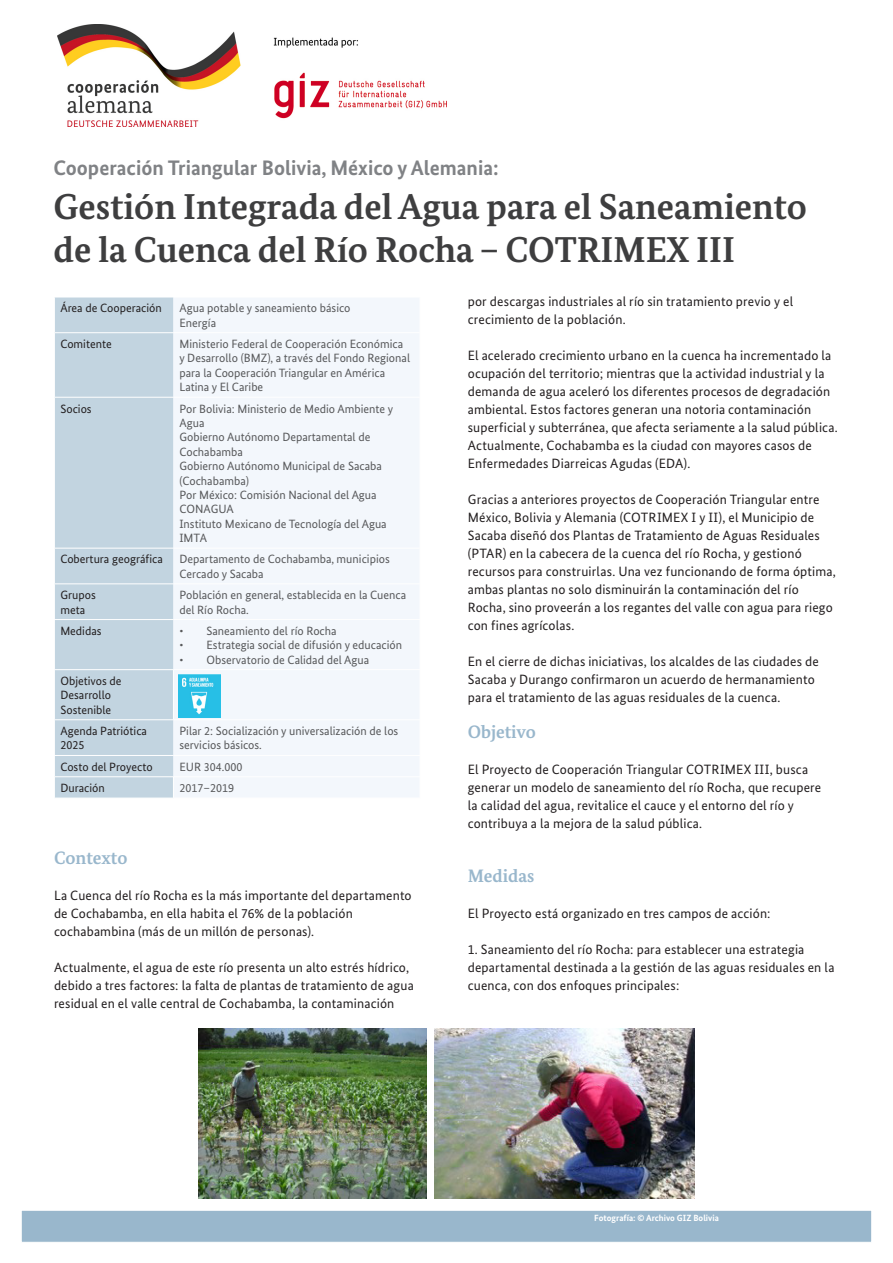
<style>
.page{position:relative;width:893px;height:1263px;background:#fff}
.page>*{position:absolute;margin:0;border:0;box-sizing:border-box;transform-origin:0 0}
.Headline{font:700 36px/43.5px "Bundes Serif";color:#3e3e3f}
.Subheadline{font:700 21px "Bundes Sans";color:#808285}
.Überschrift1{font:700 18px "Bundes Serif";color:#99b7cc}
.Paragraph{font:700 18px "Bundes Serif";color:#99b7cc}
.Paragraph-2{font:13.5px/18px "Bundes Sans";letter-spacing:.01em;color:#231f20}
.Project_information{font:12px/14.4px "Bundes Sans";color:#57585a}
.Project_information-2{font:12px/14.4px "Bundes Sans";color:#231f20}
.Photo_credits{font:700 9px "Bundes Sans";color:#fff}
</style>
<div class="page">
<div style="left:55px;top:298px;width:118px;height:500px;background:#c2d4e0"></div>
<div style="left:173px;top:298px;width:246px;height:499px;background:#f3f7fc"></div>
<hr style="left:55px;top:332px;width:118px;height:1px;background:#fff">
<hr style="left:173px;top:332px;width:247px;height:1px;background:#fff">
<hr style="left:55px;top:397px;width:118px;height:1px;background:#fff">
<hr style="left:173px;top:397px;width:247px;height:1px;background:#fff">
<hr style="left:55px;top:548px;width:118px;height:1px;background:#fff">
<hr style="left:173px;top:548px;width:247px;height:1px;background:#fff">
<hr style="left:54px;top:583px;width:119px;height:1px;background:#fff">
<hr style="left:173px;top:583px;width:247px;height:1px;background:#fff">
<hr style="left:54px;top:619px;width:119px;height:1px;background:#fff">
<hr style="left:173px;top:619px;width:247px;height:1px;background:#fff">
<hr style="left:54px;top:669px;width:119px;height:1px;background:#fff">
<hr style="left:173px;top:669px;width:247px;height:1px;background:#fff">
<hr style="left:173px;top:670px;width:1px;height:49px;background:#fff">
<hr style="left:54px;top:719px;width:119px;height:1px;background:#fff">
<hr style="left:173px;top:719px;width:247px;height:1px;background:#fff">
<hr style="left:54px;top:755px;width:119px;height:1px;background:#fff">
<hr style="left:173px;top:755px;width:247px;height:1px;background:#fff">
<hr style="left:54px;top:776px;width:119px;height:1px;background:#fff">
<hr style="left:173px;top:776px;width:247px;height:1px;background:#fff">
<svg style="left:173px;top:777px;width:1px;height:20px"></svg>
<div style="left:21px;top:1210px;width:851px;height:33px;background:#99b7cc;border:1px solid #fff"></div>
<img style="left:179px;top:675px;width:42px;height:42px">
<img style="left:57px;top:25px;width:389px;height:101px">
<img style="left:435px;top:1029px;width:259px;height:170px">
<img style="left:199px;top:1029px;width:227px;height:170px">
<p class="Subheadline" style="left:53px;top:155px;width:447px">Cooperación Triangular Bolivia, México y Alemania:</p>
<p class="Headline" style="left:53px;top:184px;width:755px">Gestión Integrada del Agua para el Saneamiento de la Cuenca del Río Rocha – COTRIMEX III</p>
<p class="Project_information-2" style="left:60px;top:301px;width:103px">Área de Cooperación</p>
<p class="Project_information" style="left:179px;top:301px;width:173px">Agua potable y saneamiento básico</p>
<p class="Project_information" style="left:179px;top:315px;width:38px">Energía</p>
<p class="Project_information-2" style="left:60px;top:337px;width:53px">Comitente</p>
<p class="Project_information" style="left:179px;top:337px;width:232px">Ministerio Federal de Cooperación Económica y Desarrollo (BMZ), a través del Fondo Regional para la Cooperación Triangular en América Latina y El Caribe</p>
<p class="Project_information-2" style="left:60px;top:401px;width:33px">Socios</p>
<p class="Project_information" style="left:179px;top:401px;width:215px">Por Bolivia: Ministerio de Medio Ambiente y<br>Agua</p>
<p class="Project_information" style="left:179px;top:430px;width:192px">Gobierno Autónomo Departamental de<br>Cochabamba</p>
<p class="Project_information" style="left:179px;top:459px;width:204px">Gobierno Autónomo Municipal de Sacaba (Cochabamba)</p>
<p class="Project_information" style="left:179px;top:487px;width:199px">Por México: Comisión Nacional del Agua<br>CONAGUA</p>
<p class="Project_information" style="left:179px;top:516px;width:209px">Instituto Mexicano de Tecnología del Agua<br>IMTA</p>
<p class="Project_information-2" style="left:60px;top:552px;width:104px">Cobertura geográfica</p>
<p class="Project_information" style="left:179px;top:552px;width:212px">Departamento de Cochabamba, municipios<br>Cercado y Sacaba</p>
<p class="Project_information-2" style="left:60px;top:588px;width:37px">Grupos meta</p>
<p class="Project_information" style="left:179px;top:588px;width:228px">Población en general, establecida en la Cuenca del Río Rocha.</p>
<p class="Project_information-2" style="left:60px;top:623px;width:43px">Medidas</p>
<p class="Project_information" style="left:179px;top:623px;width:159px">• Saneamiento del río Rocha</p>
<p class="Project_information" style="left:179px;top:638px;width:224px">• Estrategia social de difusión y educación</p>
<p class="Project_information" style="left:179px;top:652px;width:191px">• Observatorio de Calidad del Agua</p>
<p class="Project_information-2" style="left:60px;top:673px;width:63px">Objetivos de<br>Desarrollo</p>
<p class="Project_information-2" style="left:60px;top:702px;width:52px">Sostenible</p>
<p class="Project_information-2" style="left:60px;top:724px;width:88px">Agenda Patriótica<br>2025</p>
<p class="Project_information" style="left:179px;top:724px;width:220px">Pilar 2: Socialización y universalización de los servicios básicos.</p>
<p class="Project_information-2" style="left:60px;top:759px;width:94px">Costo del Proyecto</p>
<p class="Project_information" style="left:179px;top:759px;width:65px">EUR 304.000</p>
<p class="Project_information-2" style="left:60px;top:781px;width:46px">Duración</p>
<p class="Project_information" style="left:179px;top:781px;width:56px">2017–2019</p>
<p class="Paragraph-2" style="left:468px;top:292px;width:327px">por descargas industriales al río sin tratamiento previo y el crecimiento de la población.</p>
<p class="Paragraph-2" style="left:468px;top:346px;width:371px">El acelerado crecimiento urbano en la cuenca ha incrementado la ocupación del territorio; mientras que la actividad industrial y la demanda de agua aceleró los diferentes procesos de degradación ambiental. Estos factores generan una notoria contaminación superficial y subterránea, que afecta seriamente a la salud pública.<br>Actualmente, Cochabamba es la ciudad con mayores casos de Enfermedades Diarreicas Agudas (EDA).</p>
<p class="Paragraph-2" style="left:468px;top:490px;width:370px">Gracias a anteriores proyectos de Cooperación Triangular entre México, Bolivia y Alemania (COTRIMEX I y II), el Municipio de Sacaba diseñó dos Plantas de Tratamiento de Aguas Residuales (PTAR) en la cabecera de la cuenca del río Rocha, y gestionó recursos para construirlas. Una vez funcionando de forma óptima, ambas plantas no solo disminuirán la contaminación del río Rocha, sino proveerán a los regantes del valle con agua para riego con fines agrícolas.</p>
<p class="Paragraph-2" style="left:468px;top:652px;width:353px">En el cierre de dichas iniciativas, los alcaldes de las ciudades de<br>Sacaba y Durango confirmaron un acuerdo de hermanamiento para el tratamiento de las aguas residuales de la cuenca.</p>
<p class="Paragraph" style="left:468px;top:721px;width:70px">Objetivo</p>
<p class="Paragraph-2" style="left:468px;top:760px;width:355px">El Proyecto de Cooperación Triangular COTRIMEX III, busca generar un modelo de saneamiento del río Rocha, que recupere la calidad del agua, revitalice el cauce y el entorno del río y contribuya a la mejora de la salud pública.</p>
<p class="Überschrift1" style="left:468px;top:865px;width:68px">Medidas</p>
<p class="Paragraph-2" style="left:468px;top:904px;width:304px">El Proyecto está organizado en tres campos de acción:</p>
<p class="Paragraph-2" style="left:468px;top:940px;width:368px">1. Saneamiento del río Rocha: para establecer una estrategia departamental destinada a la gestión de las aguas residuales en la cuenca, con dos enfoques principales:</p>
<p class="Überschrift1" style="left:54px;top:847px;width:75px">Contexto</p>
<p class="Paragraph-2" style="left:54px;top:886px;width:359px">La Cuenca del río Rocha es la más importante del departamento de Cochabamba, en ella habita el 76% de la población cochabambina (más de un millón de personas).</p>
<p class="Paragraph-2" style="left:54px;top:958px;width:361px">Actualmente, el agua de este río presenta un alto estrés hídrico, debido a tres factores: la falta de plantas de tratamiento de agua residual en el valle central de Cochabamba, la contaminación</p>
<p class="Photo_credits" style="left:594px;top:1212px;width:126px">Fotografía: © Archivo GIZ Bolivia</p>
</div>
